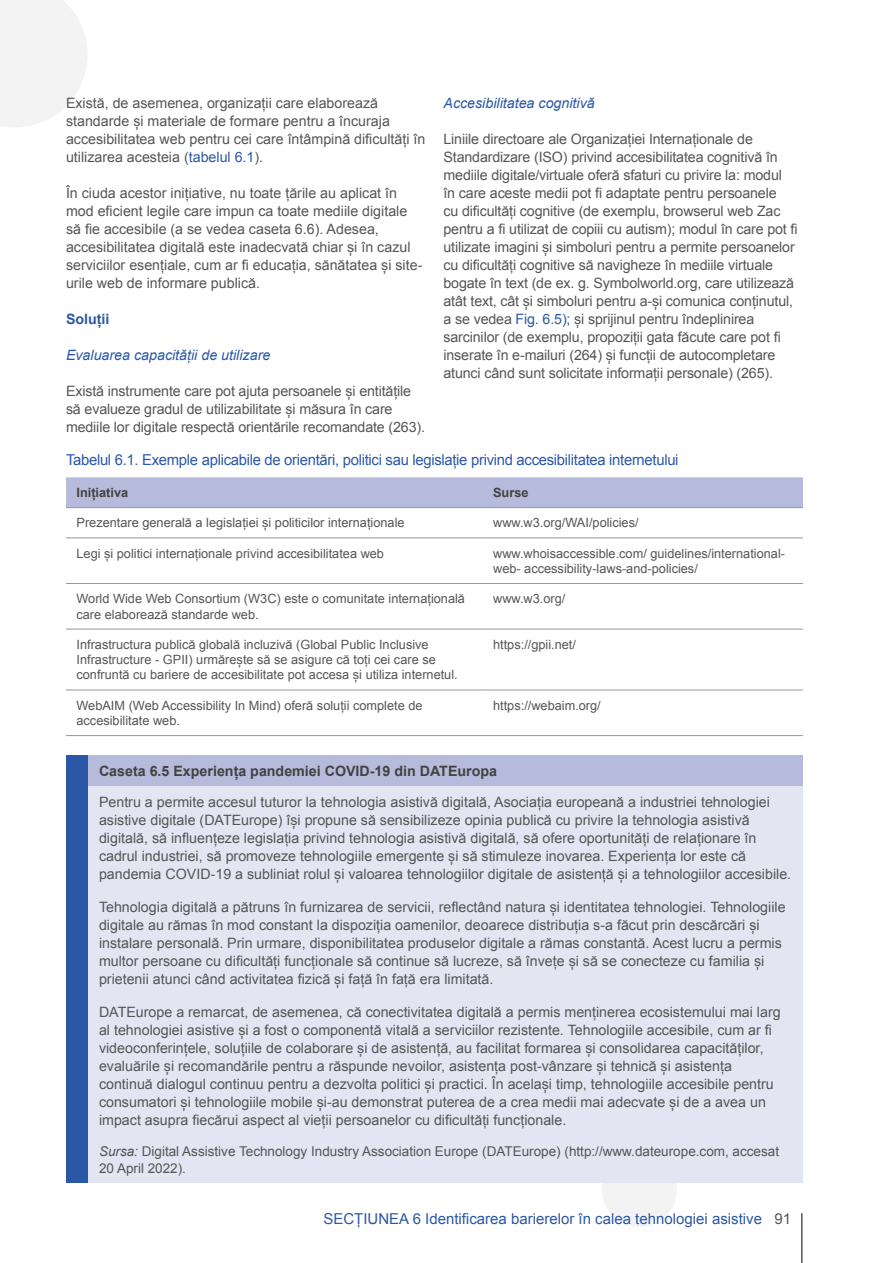
<style>
.page{position:relative;width:893px;height:1263px;background:#fff}
.page>*{position:absolute;margin:0;border:0;box-sizing:border-box;transform-origin:0 0}
.t1{font:15px "Arial";letter-spacing:-.02em;color:#2b58a6}
.t2{font:15px "Arial";color:#2b58a6}
.t3{font:14.25px/18px "Arial";color:#545555}
.t4{font:italic 14.25px "Arial";color:#2b58a6}
.t5{font:700 14.25px "Arial";color:#424242}
.t6{font:700 14.25px "Arial";color:#2b58a6}
.t7{font:13.5px/16.2px "Arial";color:#545555}
.t8{font:12.75px/15.3px "Arial";color:#545555}
.t9{font:700 12.75px "Arial";color:#424242}
.s1{color:#2b58a6}
.s2{font-style:italic}
.s3{color:#545555}
</style>
<div class="page">
<div style="left:602px;top:1152px;width:75px;height:75px;background:#f4f3f3;border-radius:50%"></div>
<svg style="left:0;top:0;width:87px;height:127px"></svg>
<hr style="left:801px;top:1213px;width:1px;height:50px;background:#545555">
<div style="left:66px;top:755px;width:22px;height:31px;background:#2b58a6"></div>
<div style="left:88px;top:755px;width:715px;height:31px;background:#b6bbdc"></div>
<div style="left:66px;top:786px;width:22px;height:397px;background:#2b58a6"></div>
<div style="left:88px;top:786px;width:715px;height:397px;background:#e3e5f3"></div>
<div style="left:66px;top:477px;width:737px;height:30px;background:#b6bbdc"></div>
<hr style="left:66px;top:507px;width:417px;height:1px;background:#999696">
<hr style="left:483px;top:507px;width:320px;height:1px;background:#999696">
<hr style="left:66px;top:537px;width:417px;height:1px;background:#999696">
<hr style="left:483px;top:537px;width:320px;height:1px;background:#999696">
<hr style="left:66px;top:583px;width:417px;height:1px;background:#999696">
<hr style="left:483px;top:583px;width:320px;height:1px;background:#999696">
<hr style="left:66px;top:629px;width:417px;height:1px;background:#999696">
<hr style="left:483px;top:629px;width:320px;height:1px;background:#999696">
<hr style="left:66px;top:690px;width:417px;height:1px;background:#999696">
<hr style="left:483px;top:690px;width:320px;height:1px;background:#999696">
<hr style="left:66px;top:735px;width:417px;height:1px;background:#999696">
<hr style="left:483px;top:735px;width:320px;height:1px;background:#999696">
<p class="t3" style="left:66px;top:94px;width:361px">Există, de asemenea, organizații care elaborează standarde și materiale de formare pentru a încuraja accesibilitatea web pentru cei care întâmpină dificultăți în utilizarea acesteia (<span class="s1">tabelul 6.1</span>).</p>
<p class="t3" style="left:66px;top:184px;width:358px">În ciuda acestor inițiative, nu toate țările au aplicat în mod eficient legile care impun ca toate mediile digitale să fie accesibile (a se vedea caseta 6.6). Adesea, accesibilitatea digitală este inadecvată chiar și în cazul serviciilor esențiale, cum ar fi educația, sănătatea și site&shy;urile web de informare publică.</p>
<p class="t6" style="left:66px;top:310px;width:45px">Soluții</p>
<p class="t4" style="left:66px;top:346px;width:206px">Evaluarea capacității de utilizare</p>
<p class="t3" style="left:66px;top:382px;width:361px">Există instrumente care pot ajuta persoanele și entitățile să evalueze gradul de utilizabilitate și măsura în care mediile lor digitale respectă orientările recomandate (263).</p>
<p class="t4" style="left:443px;top:94px;width:153px">Accesibilitatea cognitivă</p>
<p class="t3" style="left:443px;top:130px;width:356px">Liniile directoare ale Organizației Internaționale de Standardizare (ISO) privind accesibilitatea cognitivă în mediile digitale/virtuale oferă sfaturi cu privire la: modul<br>în care aceste medii pot fi adaptate pentru persoanele<br>cu dificultăți cognitive (de exemplu, browserul web Zac pentru a fi utilizat de copiii cu autism); modul în care pot fi utilizate imagini și simboluri pentru a permite persoanelor cu dificultăți cognitive să navigheze în mediile virtuale bogate în text (de ex. g. Symbolworld.org, care utilizează atât text, cât și simboluri pentru a-și comunica conținutul, a se vedea <span class="s1">Fig. 6.5)</span>; și sprijinul pentru îndeplinirea sarcinilor (de exemplu, propoziții gata făcute care pot fi inserate în e-mailuri (264) și funcții de autocompletare atunci când sunt solicitate informații personale) (265).</p>
<p class="t1" style="left:66px;top:450px;width:614px">Tabelul 6.1. Exemple aplicabile de orientări, politici sau legislație privind accesibilitatea internetului</p>
<p class="t9" style="left:76px;top:484px;width:53px">Inițiativa</p>
<p class="t9" style="left:493px;top:484px;width:37px">Surse</p>
<p class="t8" style="left:76px;top:515px;width:330px">Prezentare generală a legislației și politicilor internaționale</p>
<p class="t8" style="left:493px;top:515px;width:147px">www.w3.org/WAI/policies/</p>
<p class="t8" style="left:76px;top:546px;width:309px">Legi și politici internaționale privind accesibilitatea web</p>
<p class="t8" style="left:493px;top:546px;width:293px">www.whoisaccessible.com/ guidelines/international&shy;web- accessibility-laws-and-policies/</p>
<p class="t8" style="left:76px;top:591px;width:390px">World Wide Web Consortium (W3C) este o comunitate internațională care elaborează standarde web.</p>
<p class="t8" style="left:493px;top:591px;width:74px">www.w3.org/</p>
<p class="t8" style="left:76px;top:637px;width:383px">Infrastructura publică globală incluzivă (Global Public Inclusive<br>Infrastructure - GPII) urmărește să se asigure că toți cei care se confruntă cu bariere de accesibilitate pot accesa și utiliza internetul.</p>
<p class="t8" style="left:493px;top:637px;width:84px">https://gpii.net/</p>
<p class="t8" style="left:76px;top:698px;width:348px">WebAIM (Web Accessibility In Mind) oferă soluții complete de accesibilitate web.</p>
<p class="t8" style="left:493px;top:698px;width:109px">https://webaim.org/</p>
<p class="t5" style="left:99px;top:761px;width:400px">Caseta 6.5 Experiența pandemiei COVID-19 din DATEuropa</p>
<p class="t3" style="left:99px;top:793px;width:694px">Pentru a permite accesul tuturor la tehnologia asistivă digitală, Asociația europeană a industriei tehnologiei asistive digitale (DATEurope) își propune să sensibilizeze opinia publică cu privire la tehnologia asistivă digitală, să influențeze legislația privind tehnologia asistivă digitală, să ofere oportunități de relaționare în cadrul industriei, să promoveze tehnologiile emergente și să stimuleze inovarea. Experiența lor este că pandemia COVID-19 a subliniat rolul și valoarea tehnologiilor digitale de asistență și a tehnologiilor accesibile.</p>
<p class="t3" style="left:99px;top:898px;width:688px">Tehnologia digitală a pătruns în furnizarea de servicii, reflectând natura și identitatea tehnologiei. Tehnologiile digitale au rămas în mod constant la dispoziția oamenilor, deoarece distribuția s-a făcut prin descărcări și instalare personală. Prin urmare, disponibilitatea produselor digitale a rămas constantă. Acest lucru a permis multor persoane cu dificultăți funcționale să continue să lucreze, să învețe și să se conecteze cu familia și prietenii atunci când activitatea fizică și față în față era limitată.</p>
<p class="t3" style="left:99px;top:1003px;width:683px">DATEurope a remarcat, de asemenea, că conectivitatea digitală a permis menținerea ecosistemului mai larg al tehnologiei asistive și a fost o componentă vitală a serviciilor rezistente. Tehnologiile accesibile, cum ar fi videoconferințele, soluțiile de colaborare și de asistență, au facilitat formarea și consolidarea capacităților, evaluările și recomandările pentru a răspunde nevoilor, asistența post-vânzare și tehnică și asistența continuă dialogul continuu pentru a dezvolta politici și practici. În același timp, tehnologiile accesibile pentru consumatori și tehnologiile mobile și-au demonstrat puterea de a crea medii mai adecvate și de a avea un impact asupra fiecărui aspect al vieții persoanelor cu dificultăți funcționale.</p>
<p class="t7" style="left:99px;top:1144px;width:682px"><span class="s2">Sursa:</span> Digital Assistive Technology Industry Association Europe (DATEurope) (http://www.dateurope.com, accesat<br>20 April 2022).</p>
<p class="t2" style="left:323px;top:1208px;width:469px">SECȚIUNEA 6 Identificarea barierelor în calea tehnologiei asistive <span class="s3">91</span></p>
</div>
